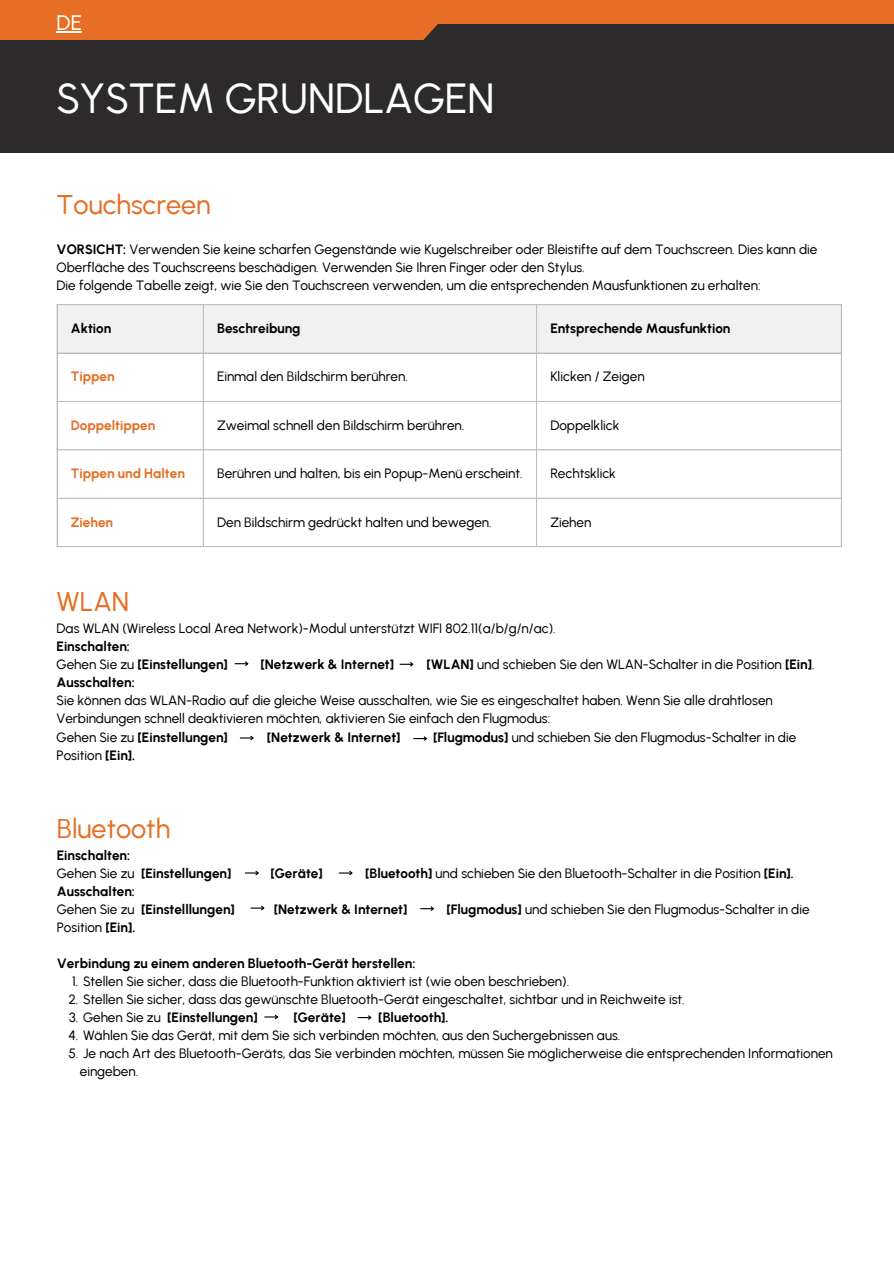
<style>
.page{position:relative;width:894px;height:1264px;background:#fff}
.page>*{position:absolute;margin:0;border:0;box-sizing:border-box;transform-origin:0 0}
.t1{font:42px "Urbanist";color:#fff}
.t2{font:27px "Urbanist";color:#e66f25}
.t3{font:21px "Urbanist";color:#fff}
.t4{font:13.5px/18px "Urbanist";color:#000}
.t5{font:700 13.5px "Urbanist";color:#000}
.t6{font:700 13.5px "Urbanist";color:#e66f25}
.s1{font-weight:700}
.s2{font-weight:400}
</style>
<div class="page">
<div style="left:0;top:0;width:893px;height:153px;background:#2d2a2b"></div>
<div style="left:0;top:0;width:490px;height:40px;background:#e66f25"></div>
<div style="left:422px;top:0;width:471px;height:23px;background:#e66f25"></div>
<div style="left:58px;top:305px;width:782px;height:48px;background:#f1f1f1"></div>
<hr style="left:57px;top:305px;width:1px;height:241px;background:#bfc1c0">
<hr style="left:203px;top:305px;width:1px;height:241px;background:#bfc1c0">
<hr style="left:536px;top:305px;width:1px;height:241px;background:#bfc1c0">
<hr style="left:840px;top:305px;width:1px;height:241px;background:#bfc1c0">
<hr style="left:57px;top:304px;width:784px;height:1px;background:#bfc1c0">
<hr style="left:57px;top:353px;width:784px;height:1px;background:#bfc1c0">
<hr style="left:57px;top:401px;width:784px;height:1px;background:#bfc1c0">
<hr style="left:57px;top:449px;width:784px;height:1px;background:#bfc1c0">
<hr style="left:57px;top:498px;width:784px;height:1px;background:#bfc1c0">
<hr style="left:57px;top:546px;width:784px;height:1px;background:#bfc1c0">
<svg style="left:240px;top:735px;width:14px;height:6px"></svg>
<svg style="left:413px;top:736px;width:14px;height:5px"></svg>
<svg style="left:234px;top:661px;width:15px;height:5px"></svg>
<svg style="left:399px;top:662px;width:15px;height:5px"></svg>
<svg style="left:245px;top:870px;width:14px;height:6px"></svg>
<svg style="left:339px;top:870px;width:14px;height:6px"></svg>
<svg style="left:250px;top:905px;width:15px;height:6px"></svg>
<svg style="left:420px;top:906px;width:14px;height:5px"></svg>
<svg style="left:57px;top:31px;width:25px;height:1px"></svg>
<svg style="left:264px;top:1014px;width:14px;height:6px"></svg>
<svg style="left:357px;top:1015px;width:15px;height:5px"></svg>
<p class="t3" style="left:57px;top:10px;width:27px">DE</p>
<h3 class="t1" style="left:57px;top:73px;width:439px">SYSTEM GRUNDLAGEN</h3>
<h1 class="t2" style="left:57px;top:188px;width:156px">Touchscreen</h1>
<h2 class="t4" style="left:57px;top:240px;width:762px"><span class="s1">VORSICHT:</span> Verwenden Sie keine scharfen Gegenstände wie Kugelschreiber oder Bleistifte auf dem Touchscreen. Dies kann die<br>Oberfläche des Touchscreens beschädigen. Verwenden Sie Ihren Finger oder den Stylus.</h2>
<p class="t4" style="left:57px;top:276px;width:705px">Die folgende Tabelle zeigt, wie Sie den Touchscreen verwenden, um die entsprechenden Mausfunktionen zu erhalten:</p>
<p class="t5" style="left:71px;top:320px;width:42px">Aktion</p>
<p class="t5" style="left:217px;top:320px;width:85px">Beschreibung</p>
<p class="t5" style="left:550px;top:320px;width:181px">Entsprechende Mausfunktion</p>
<p class="t6" style="left:71px;top:368px;width:45px">Tippen</p>
<p class="t4" style="left:217px;top:368px;width:192px">Einmal den Bildschirm berühren.</p>
<p class="t4" style="left:550px;top:368px;width:96px">Klicken / Zeigen</p>
<p class="t6" style="left:71px;top:417px;width:86px">Doppeltippen</p>
<p class="t4" style="left:217px;top:416px;width:249px">Zweimal schnell den Bildschirm berühren.</p>
<p class="t4" style="left:550px;top:416px;width:71px">Doppelklick</p>
<p class="t6" style="left:71px;top:465px;width:115px">Tippen und Halten</p>
<p class="t4" style="left:217px;top:464px;width:307px">Berühren und halten, bis ein Popup-Menü erscheint.</p>
<p class="t4" style="left:550px;top:464px;width:67px">Rechtsklick</p>
<p class="t6" style="left:71px;top:514px;width:44px">Ziehen</p>
<p class="t4" style="left:217px;top:513px;width:276px">Den Bildschirm gedrückt halten und bewegen.</p>
<p class="t4" style="left:550px;top:513px;width:43px">Ziehen</p>
<p class="t2" style="left:57px;top:585px;width:74px">WLAN</p>
<p class="t4" style="left:57px;top:619px;width:500px">Das WLAN (Wireless Local Area Network)-Modul unterstützt WIFI 802.11(a/b/g/n/ac).</p>
<p class="t5" style="left:57px;top:638px;width:75px">Einschalten:</p>
<p class="t5" style="left:57px;top:656px;width:173px"><span class="s2">Gehen Sie zu</span> [Einstellungen]</p>
<p class="t5" style="left:260px;top:656px;width:135px">[Netzwerk &amp; Internet]</p>
<p class="t4" style="left:426px;top:655px;width:389px"><span class="s1">[WLAN]</span> und schieben Sie den WLAN-Schalter in die Position <span class="s1">[Ein]</span>.</p>
<p class="t5" style="left:57px;top:674px;width:80px">Ausschalten:</p>
<p class="t4" style="left:57px;top:691px;width:717px">Sie können das WLAN-Radio auf die gleiche Weise ausschalten, wie Sie es eingeschaltet haben. Wenn Sie alle drahtlosen<br>Verbindungen schnell deaktivieren möchten, aktivieren Sie einfach den Flugmodus:</p>
<p class="t5" style="left:57px;top:728px;width:173px"><span class="s2">Gehen Sie zu</span> [Einstellungen]</p>
<p class="t5" style="left:267px;top:728px;width:135px">[Netzwerk &amp; Internet]</p>
<p class="t4" style="left:433px;top:727px;width:364px"><span class="s1">[Flugmodus]</span> und schieben Sie den Flugmodus-Schalter in die</p>
<p class="t4" style="left:57px;top:745px;width:80px">Position <span class="s1">[Ein].</span></p>
<p class="t2" style="left:57px;top:812px;width:115px">Bluetooth</p>
<p class="t5" style="left:57px;top:847px;width:75px">Einschalten:</p>
<p class="t5" style="left:57px;top:865px;width:176px"><span class="s2">Gehen Sie zu</span> [Einstellungen]</p>
<p class="t5" style="left:270px;top:865px;width:54px">[Geräte]</p>
<p class="t4" style="left:365px;top:864px;width:430px"><span class="s1">[Bluetooth]</span> und schieben Sie den Bluetooth-Schalter in die Position <span class="s1">[Ein].</span></p>
<p class="t5" style="left:57px;top:883px;width:80px">Ausschalten:</p>
<p class="t5" style="left:57px;top:901px;width:179px"><span class="s2">Gehen Sie zu</span> [Einstelllungen]</p>
<p class="t5" style="left:274px;top:901px;width:135px">[Netzwerk &amp; Internet]</p>
<p class="t4" style="left:446px;top:900px;width:364px"><span class="s1">[Flugmodus]</span> und schieben Sie den Flugmodus-Schalter in die</p>
<p class="t4" style="left:57px;top:918px;width:80px">Position <span class="s1">[Ein].</span></p>
<p class="t5" style="left:57px;top:955px;width:360px">Verbindung zu einem anderen Bluetooth-Gerät herstellen:</p>
<h4 class="t4" style="left:72px;top:972px;width:498px">1. Stellen Sie sicher, dass die Bluetooth-Funktion aktiviert ist (wie oben beschrieben).</h4>
<p class="t4" style="left:68px;top:990px;width:617px">2. Stellen Sie sicher, dass das gewünschte Bluetooth-Gerät eingeschaltet, sichtbar und in Reichweite ist.</p>
<p class="t5" style="left:69px;top:1009px;width:190px"><span class="s2">3. Gehen Sie zu</span> [Einstellungen]</p>
<p class="t5" style="left:293px;top:1009px;width:54px">[Geräte]</p>
<p class="t5" style="left:378px;top:1009px;width:72px">[Bluetooth].</p>
<p class="t4" style="left:68px;top:1026px;width:553px">4. Wählen Sie das Gerät, mit dem Sie sich verbinden möchten, aus den Suchergebnissen aus.</p>
<p class="t4" style="left:80px;top:1044px;width:754px;text-indent:-11px">5. Je nach Art des Bluetooth-Geräts, das Sie verbinden möchten, müssen Sie möglicherweise die entsprechenden Informationen eingeben.</p>
</div>
